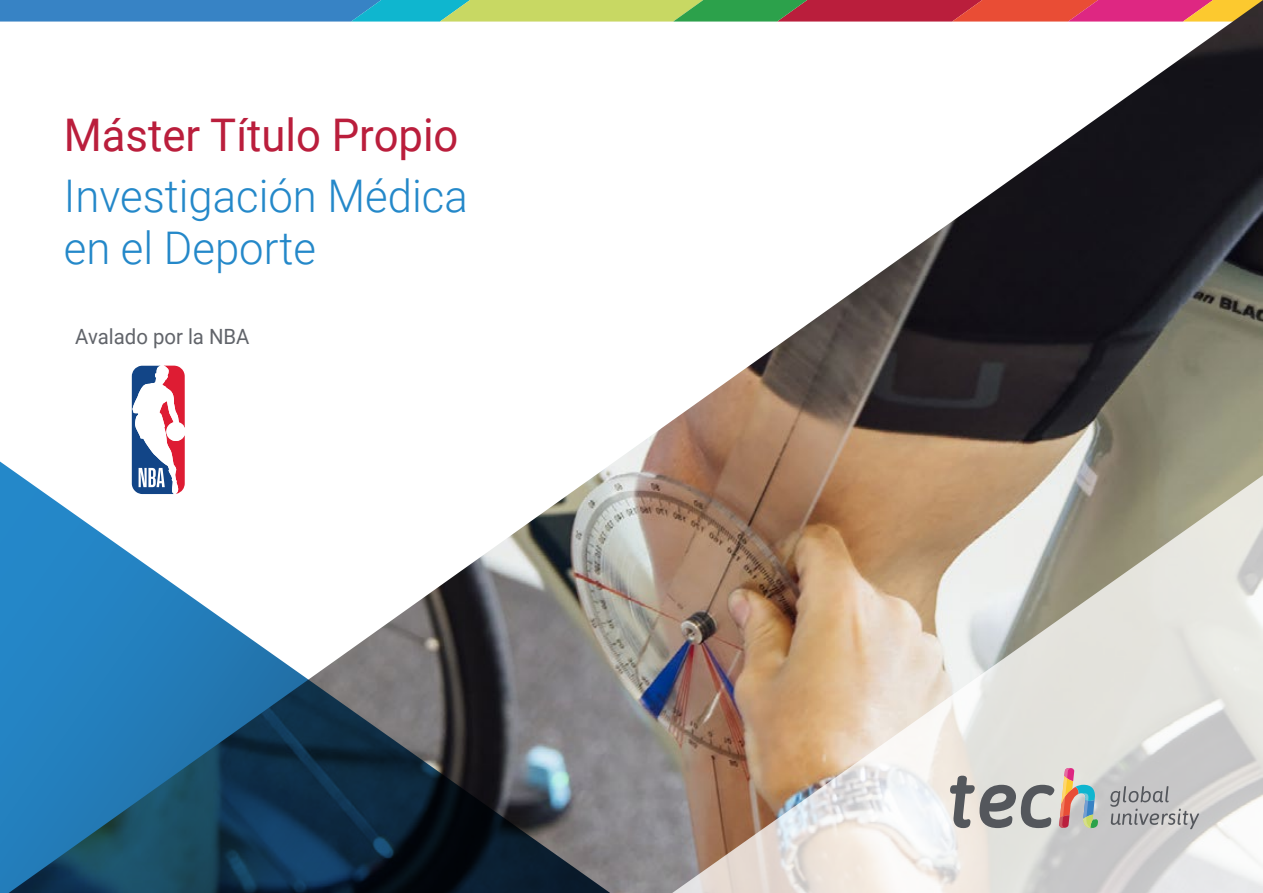
<style>
.page{position:relative;width:1263px;height:893px;background:#fff}
.page>*{position:absolute;margin:0;border:0;box-sizing:border-box;transform-origin:0 0}
.t1{font:300 45px/52.5px "Roboto";color:#2488c9}
.t2{font:45px "Roboto";color:#ba1e3c}
.t3{font:21px "Roboto";color:#61646a}
</style>
<div class="page">
<img style="left:9px;top:0;width:1254px;height:893px">
<img style="left:642px;top:454px;width:621px;height:439px">
<svg style="left:0;top:446px;width:640px;height:447px"></svg>
<svg style="left:132px;top:366px;width:53px;height:128px"></svg>
<svg style="left:1110px;top:786px;width:89px;height:43px;background:#b5b5b6"></svg>
<svg style="left:950px;top:768px;width:148px;height:60px;background:#b5b1ad"></svg>
<p class="t2" style="left:64px;top:103px;width:396px">Máster Título Propio</p>
<p class="t1" style="left:64px;top:168px;width:405px">Investigación Médica en el Deporte</p>
<p class="t3" style="left:75px;top:322px;width:176px">Avalado por la NBA</p>
</div>
